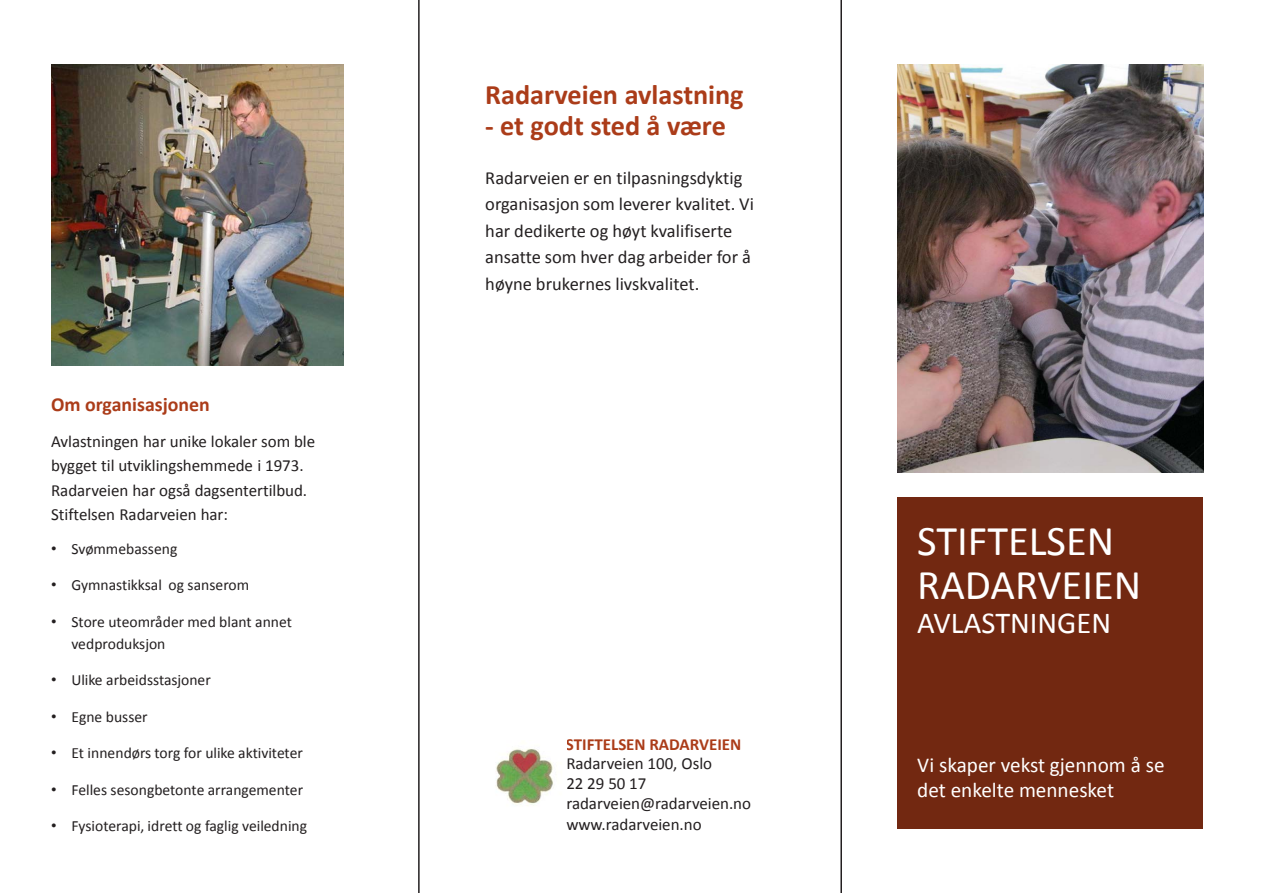
<style>
.page{position:relative;width:1263px;height:893px;background:#fff}
.page>*{position:absolute;margin:0;border:0;box-sizing:border-box;transform-origin:0 0}
.t1{font:42.45px/43.2px "Calibri";color:#fff}
.t2{font:30.6px "Calibri";color:#fff}
.t3{font:700 28.2px "Calibri";color:#ab3c19}
.t4{font:21.3px/25.5px "Calibri";color:#fff}
.t5{font:700 19.8px "Calibri";color:#ab3c19}
.t6{font:18.45px/26.5px "Calibri";color:#231f20}
.t7{font:16.95px/24.5px "Calibri";letter-spacing:-.005em;color:#231f20}
.t8{font:700 16.95px "Calibri";color:#ab3c19}
.t9{font:15.6px/22.5px "Calibri";color:#231f20}
.s1{font-family:"Arial"}
</style>
<div class="page">
<div style="left:897px;top:497px;width:306px;height:331px;background:#722811"></div>
<img style="left:496px;top:748px;width:57px;height:58px">
<img style="left:897px;top:64px;width:306px;height:408px">
<img style="left:51px;top:64px;width:292px;height:301px">
<hr style="left:418px;top:0;width:2px;height:893px;background:#231f20">
<hr style="left:840px;top:0;width:2px;height:893px;background:#231f20">
<p class="t5" style="left:51px;top:391px;width:160px">Om organisasjonen</p>
<p class="t7" style="left:51px;top:429px;width:266px">Avlastningen har unike lokaler som ble bygget til utviklingshemmede i 1973.<br>Radarveien har også dagsentertilbud.<br>Stiftelsen Radarveien har:</p>
<p class="t9" style="left:51px;top:537px;width:128px"><span class="s1">•</span> Svømmebasseng</p>
<p class="t9" style="left:51px;top:574px;width:200px"><span class="s1">•</span> Gymnastikksal og sanserom</p>
<p class="t9" style="left:71px;top:610px;width:222px;text-indent:-20px"><span class="s1">•</span> Store uteområder med blant annet vedproduksjon</p>
<p class="t9" style="left:51px;top:669px;width:161px"><span class="s1">•</span> Ulike arbeidsstasjoner</p>
<p class="t9" style="left:51px;top:706px;width:98px"><span class="s1">•</span> Egne busser</p>
<p class="t9" style="left:51px;top:742px;width:253px"><span class="s1">•</span> Et innendørs torg for ulike aktiviteter</p>
<p class="t9" style="left:51px;top:778px;width:253px"><span class="s1">•</span> Felles sesongbetonte arrangementer</p>
<p class="t9" style="left:51px;top:815px;width:258px"><span class="s1">•</span> Fysioterapi, idrett og faglig veiledning</p>
<h3 class="t3" style="left:485px;top:77px;width:260px">Radarveien avlastning</h3>
<h3 class="t3" style="left:485px;top:108px;width:242px">- et godt sted å være</h3>
<p class="t6" style="left:485px;top:164px;width:270px">Radarveien er en tilpasningsdyktig organisasjon som leverer kvalitet. Vi har dedikerte og høyt kvalifiserte ansatte som hver dag arbeider for å høyne brukernes livskvalitet.</p>
<p class="t8" style="left:566px;top:733px;width:177px">STIFTELSEN RADARVEIEN</p>
<p class="t7" style="left:566px;top:753px;width:186px;line-height:20.4px">Radarveien 100, Oslo<br>22 29 50 17 radarveien@radarveien.no www.radarveien.no</p>
<h1 class="t1" style="left:917px;top:520px;width:225px">STIFTELSEN<br>RADARVEIEN</h1>
<h2 class="t2" style="left:917px;top:603px;width:195px">AVLASTNINGEN</h2>
<h3 class="t4" style="left:917px;top:752px;width:249px">Vi skaper vekst gjennom å se det enkelte mennesket</h3>
</div>
